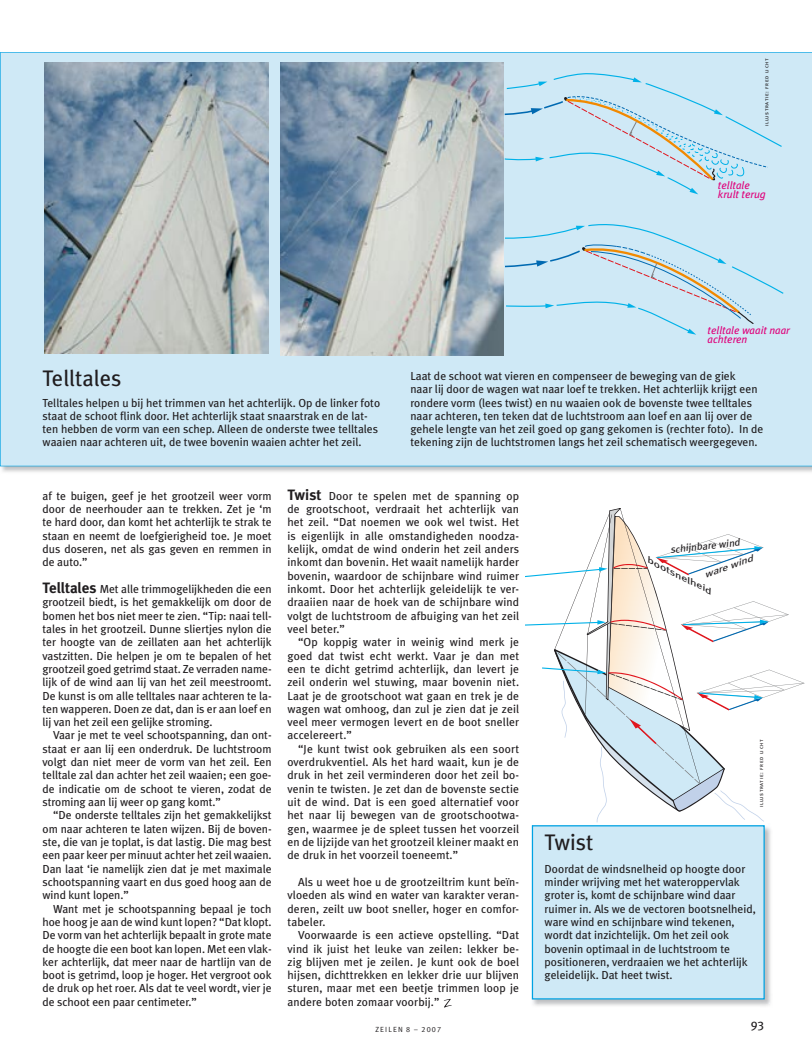
<style>
.page{position:relative;width:812px;height:1056px;background:#fff}
.page>*{position:absolute;margin:0;border:0;box-sizing:border-box;transform-origin:0 0}
.t1{font:22.5px "Meta Plus";color:#201d1f}
.t2{font:12.5px "Meta Plus Book Caps";color:#201d1f}
.t3{font:11.62px/13.4px "Meta Plus";color:#201d1f;text-align:justify}
.t4{font:italic 10.88px/9.2px "Meta Plus";color:#df007a}
.t5{font:italic 10.12px "Meta Plus";color:#201d1f;scale:1.04 1}
.t6{font:italic 9px "Meta Plus";color:#201d1f;scale:1.32 1}
.t7{font:italic 8.25px "Meta Plus";color:#201d1f;scale:1.56 1}
.t8{font:7.5px "Meta Caps";letter-spacing:.15em;color:#201d1f}
.t9{font:5.62px "Meta Plus Book Caps";letter-spacing:.1em;color:#201d1f}
.s1{font-weight:700;font-size:15px}
</style>
<div class="page">
<div style="left:0;top:52px;width:811px;height:414px;background:#cfe9f6"></div>
<svg style="left:525px;top:508px;width:279px;height:314px"></svg>
<svg style="left:504px;top:73px;width:279px;height:121px;background:#c8e4f1"></svg>
<svg style="left:505px;top:224px;width:279px;height:111px;background:#c8e3f0"></svg>
<img style="left:45px;top:63px;width:224px;height:292px">
<svg style="left:279px;top:63px;width:224px;height:292px;background:#a1b0ba"></svg>
<img style="left:531px;top:825px;width:240px;height:181px">
<div style="left:531px;top:825px;width:233px;height:174px;background:#cfe9f6"></div>
<div style="left:269px;top:57px;width:10px;height:308px;background:#cfe9f6"></div>
<svg style="left:443px;top:999px;width:9px;height:9px"></svg>
<p class="t9" style="left:763px;top:126px;width:69px;rotate:-90deg">illustratie: fred licht</p>
<p class="t4" style="left:717px;top:180px;width:50px">telltale krult terug</p>
<h1 class="t1" style="left:43px;top:365px;width:80px">Telltales</h1>
<p class="t3" style="left:43px;top:396px;width:339px;text-align:left">Telltales helpen u bij het trimmen van het achterlijk. Op de linker foto staat de schoot flink door. Het achterlijk staat snaarstrak en de lat&shy;ten hebben de vorm van een schep. Alleen de onderste twee telltales waaien naar achteren uit, de twee bovenin waaien achter het zeil.</p>
<p class="t4" style="left:707px;top:325px;width:84px">telltale waait naar achteren</p>
<p class="t3" style="left:410px;top:369px;width:354px;text-align:left">Laat de schoot wat vieren en compenseer de beweging van de giek<br>naar lij door de wagen wat naar loef te trekken. Het achterlijk krijgt een rondere vorm (lees twist) en nu waaien ook de bovenste twee telltales naar achteren, ten teken dat de luchtstroom aan loef en aan lij over de gehele lengte van het zeil goed op gang gekomen is (rechter foto). In de tekening zijn de luchtstromen langs het zeil schematisch weergegeven.</p>
<p class="t3" style="left:43px;top:489px;width:230px">af te buigen, geef je het grootzeil weer vorm door de neerhouder aan te trekken. Zet je ‘m te hard door, dan komt het achterlijk te strak te staan en neemt de loefgierigheid toe. Je moet dus doseren, net als gas geven en remmen in de auto.”</p>
<p class="t3" style="left:43px;top:582px;width:230px"><span class="s1">Telltales</span> Met alle trimmogelijkheden die een grootzeil biedt, is het gemakkelijk om door de bomen het bos niet meer te zien. “Tip: naai tell&shy;tales in het grootzeil. Dunne sliertjes nylon die ter hoogte van de zeillaten aan het achterlijk vastzitten. Die helpen je om te bepalen of het grootzeil goed getrimd staat. Ze verraden name&shy;lijk of de wind aan lij van het zeil meestroomt.<br>De kunst is om alle telltales naar achteren te la&shy;ten wapperen. Doen ze dat, dan is er aan loef en lij van het zeil een gelijke stroming.</p>
<p class="t3" style="left:43px;top:729px;width:230px;text-indent:11px">Vaar je met te veel schootspanning, dan ont&shy;staat er aan lij een onderdruk. De luchtstroom volgt dan niet meer de vorm van het zeil. Een telltale zal dan achter het zeil waaien; een goe&shy;de indicatie om de schoot te vieren, zodat de stroming aan lij weer op gang komt.”</p>
<p class="t3" style="left:43px;top:808px;width:230px;text-indent:11px">“De onderste telltales zijn het gemakkelijkst om naar achteren te laten wijzen. Bij de boven&shy;ste, die van je toplat, is dat lastig. Die mag best een paar keer per minuut achter het zeil waaien.<br>Dan laat ‘ie namelijk zien dat je met maximale schootspanning vaart en dus goed hoog aan de wind kunt lopen.”</p>
<p class="t3" style="left:43px;top:902px;width:230px;text-indent:11px">Want met je schootspanning bepaal je toch hoe hoog je aan de wind kunt lopen? “Dat klopt.<br>De vorm van het achterlijk bepaalt in grote mate de hoogte die een boot kan lopen. Met een vlak&shy;ker achterlijk, dat meer naar de hartlijn van de boot is getrimd, loop je hoger. Het vergroot ook de druk op het roer. Als dat te veel wordt, vier je de schoot een paar centimeter.”</p>
<p class="t3" style="left:287px;top:489px;width:233px"><span class="s1">Twist</span> Door te spelen met de spanning op de grootschoot, verdraait het achterlijk van het zeil. “Dat noemen we ook wel twist. Het is eigenlijk in alle omstandigheden noodza&shy;kelijk, omdat de wind onderin het zeil anders inkomt dan bovenin. Het waait namelijk harder bovenin, waardoor de schijnbare wind ruimer inkomt. Door het achterlijk geleidelijk te ver&shy;draaiien naar de hoek van de schijnbare wind volgt de luchtstroom de afbuiging van het zeil veel beter.”</p>
<p class="t3" style="left:287px;top:635px;width:233px;text-indent:11px">“Op koppig water in weinig wind merk je goed dat twist echt werkt. Vaar je dan met een te dicht getrimd achterlijk, dan levert je zeil onderin wel stuwing, maar bovenin niet.<br>Laat je de grootschoot wat gaan en trek je de wagen wat omhoog, dan zul je zien dat je zeil veel meer vermogen levert en de boot sneller accelereert.”</p>
<p class="t3" style="left:287px;top:742px;width:233px;text-indent:11px">“Je kunt twist ook gebruiken als een soort overdrukventiel. Als het hard waait, kun je de druk in het zeil verminderen door het zeil bo&shy;venin te twisten. Je zet dan de bovenste sectie uit de wind. Dat is een goed alternatief voor het naar lij bewegen van de grootschootwa&shy;gen, waarmee je de spleet tussen het voorzeil en de lijzijde van het grootzeil kleiner maakt en de druk in het voorzeil toeneemt.”</p>
<p class="t3" style="left:287px;top:875px;width:233px;text-indent:11px">Als u weet hoe u de grootzeiltrim kunt beïn&shy;vloeden als wind en water van karakter veran&shy;deren, zeilt uw boot sneller, hoger en comfor&shy;tabeler.</p>
<p class="t3" style="left:287px;top:928px;width:233px;text-indent:11px">Voorwaarde is een actieve opstelling. “Dat vind ik juist het leuke van zeilen: lekker be&shy;zig blijven met je zeilen. Je kunt ook de boel hijsen, dichttrekken en lekker drie uur blijven sturen, maar met een beetje trimmen loop je andere boten zomaar voorbij.”</p>
<p class="t5" style="left:669px;top:544px;width:69px;rotate:-6deg">schijnbare wind</p>
<p class="t6" style="left:702px;top:570px;width:40px;rotate:-20deg">ware wind</p>
<p class="t7" style="left:651px;top:556px;width:48px;rotate:27deg">bootsnelheid</p>
<p class="t9" style="left:757px;top:807px;width:69px;rotate:-90deg">illustratie: fred licht</p>
<h1 class="t1" style="left:544px;top:829px;width:50px">Twist</h1>
<p class="t3" style="left:544px;top:862px;width:213px;text-align:left">Doordat de windsnelheid op hoogte door minder wrijving met het wateroppervlak groter is, komt de schijnbare wind daar ruimer in. Als we de vectoren bootsnelheid, ware wind en schijnbare wind tekenen, wordt dat inzichtelijk. Om het zeil ook bovenin optimaal in de luchtstroom te positioneren, verdraaien we het achterlijk geleidelijk. Dat heet twist.</p>
<p class="t8" style="left:375px;top:1025px;width:67px">ZEILEN 8 – 2007</p>
<p class="t2" style="left:750px;top:1018px;width:15px">93</p>
</div>
